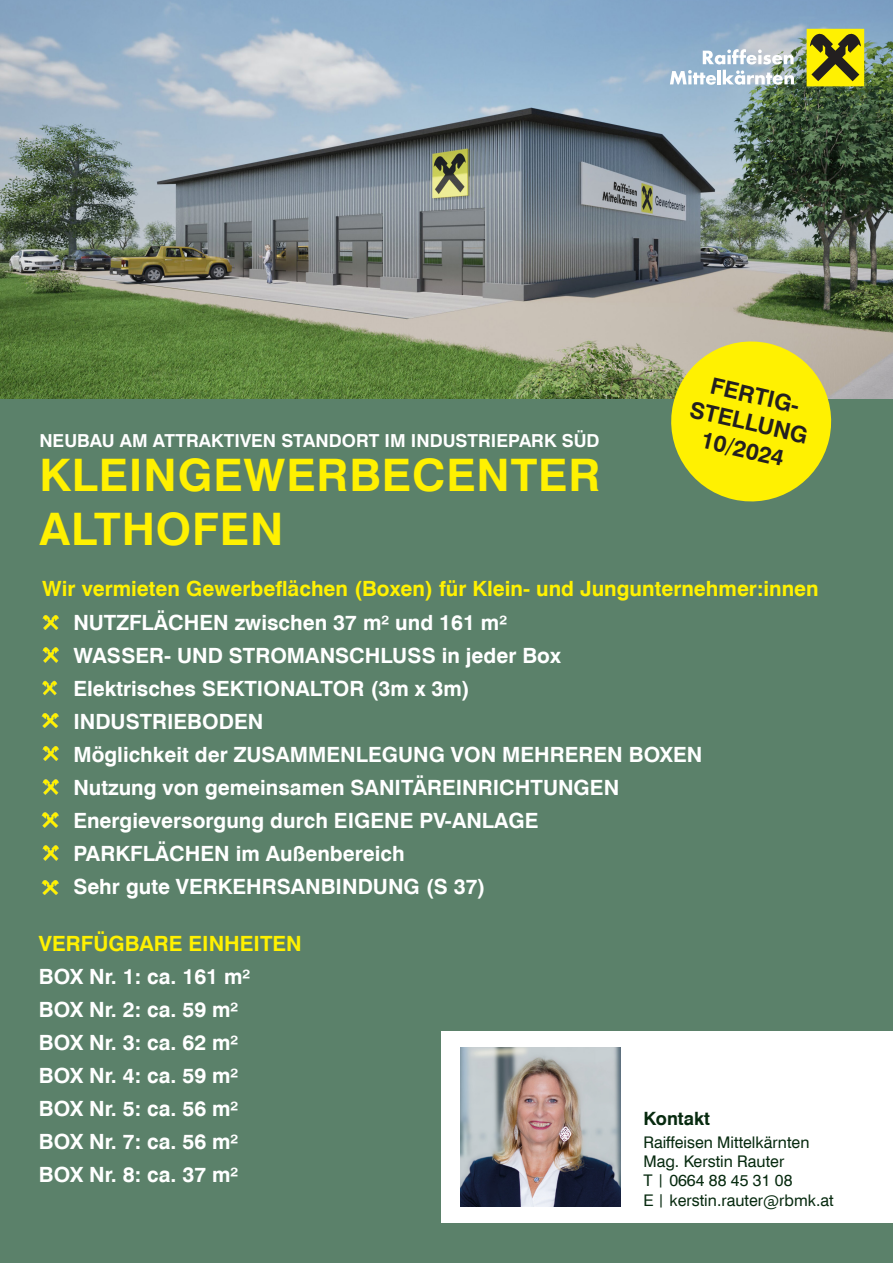
<style>
.page{position:relative;width:893px;height:1263px;background:#fff}
.page>*{position:absolute;margin:0;border:0;box-sizing:border-box;transform-origin:0 0}
.t1{font:700 44.85px/53.8px "Swiss 721 TL";letter-spacing:.02em;color:#fff101}
.t2{font:700 22.8px/27.3px "Swiss 721 TL";color:#231f20;text-align:center}
.t3{font:700 21px/33px "Swiss 721 TL";color:#fff}
.t4{font:700 21px "Swiss 721 TL";color:#fff101}
.t5{font:700 18.3px "Swiss 721 TL";color:#072a0f}
.t6{font:700 18px "Swiss 721 TL";color:#fff}
.t7{font:16.05px/19.2px "Swiss 721 TL";color:#072a0f}
</style>
<div class="page">
<img style="left:0;top:0;width:893px;height:400px">
<div style="left:0;top:400px;width:893px;height:863px;background:#5b816a"></div>
<div style="left:441px;top:1030px;width:452px;height:192px;background:#fff"></div>
<img style="left:461px;top:1047px;width:159px;height:159px">
<svg style="left:663px;top:334px;width:176px;height:168px;background:#d9d52b"></svg>
<svg style="left:807px;top:29px;width:57px;height:57px;background:#b0a50c"></svg>
<svg style="left:670px;top:49px;width:124px;height:36px"></svg>
<img style="left:42px;top:680px;width:15px;height:16px">
<img style="left:42px;top:845px;width:17px;height:16px">
<img style="left:41px;top:812px;width:18px;height:16px">
<img style="left:42px;top:779px;width:17px;height:16px">
<img style="left:42px;top:746px;width:17px;height:15px">
<img style="left:41px;top:713px;width:18px;height:15px">
<img style="left:42px;top:647px;width:17px;height:16px">
<img style="left:42px;top:615px;width:17px;height:15px">
<img style="left:41px;top:880px;width:18px;height:15px">
<p class="t6" style="left:39px;top:428px;width:562px">NEUBAU AM ATTRAKTIVEN STANDORT IM INDUSTRIEPARK SÜD</p>
<h1 class="t1" style="left:39px;top:448px;width:562px">KLEINGEWERBECENTER<br>ALTHOFEN</h1>
<p class="t2" style="left:699px;top:368px;width:122px;rotate:13deg">FERTIG-<br>STELLUNG<br>10/2024</p>
<p class="t4" style="left:42px;top:575px;width:778px">Wir vermieten Gewerbeflächen (Boxen) für Klein- und Jungunternehmer:innen</p>
<p class="t3" style="left:73px;top:605px;width:630px">NUTZFLÄCHEN zwischen 37 m² und 161 m²<br>WASSER- UND STROMANSCHLUSS in jeder Box<br>Elektrisches SEKTIONALTOR (3m x 3m)<br>INDUSTRIEBODEN<br>Möglichkeit der ZUSAMMENLEGUNG VON MEHREREN BOXEN Nutzung von gemeinsamen SANITÄREINRICHTUNGEN Energieversorgung durch EIGENE PV-ANLAGE<br>PARKFLÄCHEN im Außenbereich<br>Sehr gute VERKEHRSANBINDUNG (S 37)</p>
<p class="t4" style="left:39px;top:930px;width:264px">VERFÜGBARE EINHEITEN</p>
<p class="t3" style="left:39px;top:959px;width:213px">BOX Nr. 1: ca. 161 m²<br>BOX Nr. 2: ca. 59 m²<br>BOX Nr. 3: ca. 62 m²<br>BOX Nr. 4: ca. 59 m²<br>BOX Nr. 5: ca. 56 m²<br>BOX Nr. 7: ca. 56 m²<br>BOX Nr. 8: ca. 37 m²</p>
<p class="t5" style="left:643px;top:1106px;width:68px">Kontakt</p>
<p class="t7" style="left:643px;top:1132px;width:192px">Raiffeisen Mittelkärnten<br>Mag. Kerstin Rauter<br>T | 0664 88 45 31 08<br>E | kerstin.rauter@rbmk.at</p>
</div>
